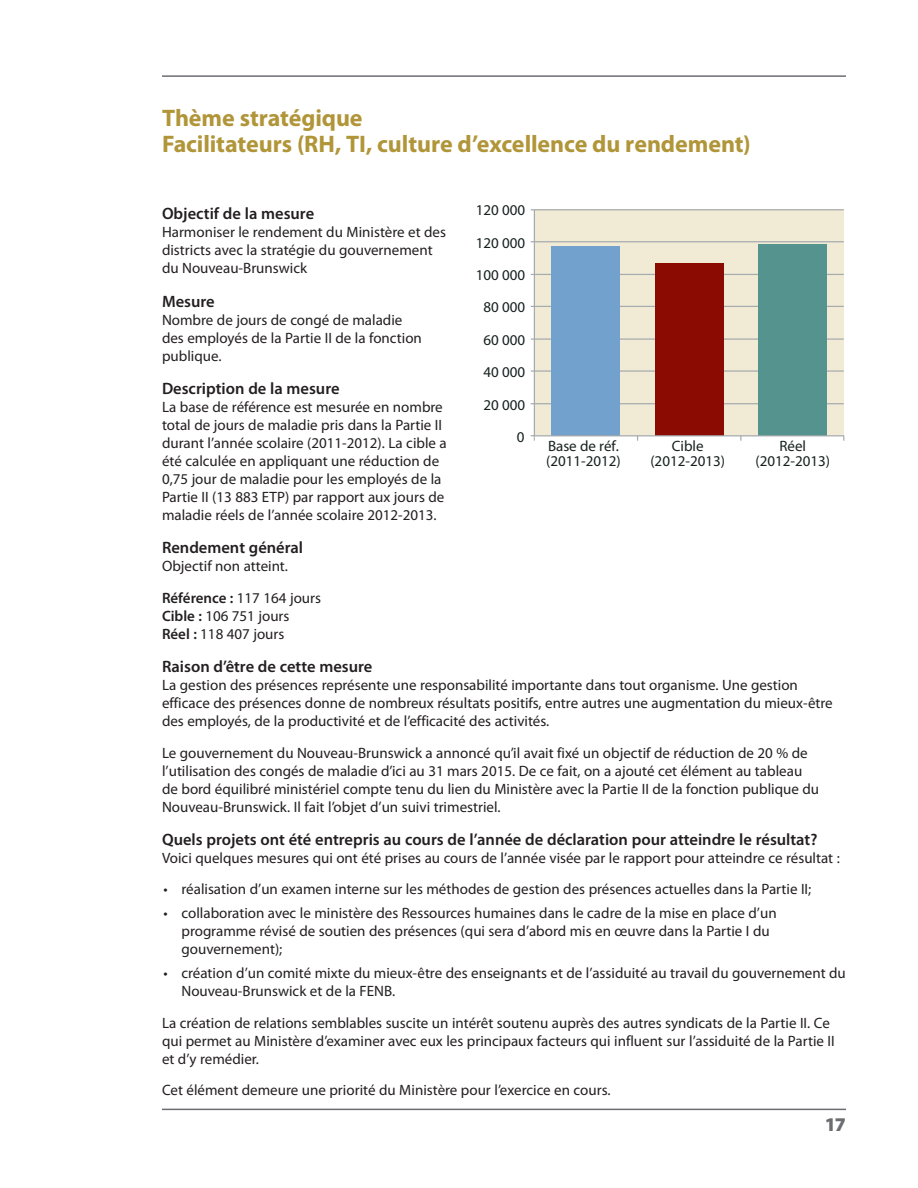
<style>
.page{position:relative;width:918px;height:1188px;background:#fff}
.page>*{position:absolute;margin:0;border:0;box-sizing:border-box;transform-origin:0 0}
.Performance_Measures{font:700 24px/25.5px "Myriad Pro";letter-spacing:-.005em;color:#b19539}
.t1{font:900 19.5px "Myriad Pro";color:#6c6d70}
.chart_question{font:600 16.5px "Myriad Pro";color:#231f20}
.text{font:15px/18px "Myriad Pro";color:#231f20}
.t2{font:15px/15px "Myriad Pro";color:#16211f}
.Baseline_Target_Actu{font:15px/18px "Myriad Pro";color:#231f20}
.s1{font-weight:600}
</style>
<div class="page">
<hr style="left:162px;top:1109px;width:684px;height:1px;background:#6c6d70">
<hr style="left:162px;top:75px;width:684px;height:2px;background:#6c6d70">
<div style="left:535px;top:209px;width:309px;height:227px;background:#f1ebd6"></div>
<hr style="left:534px;top:209px;width:310px;height:1px;background:#a6abae">
<hr style="left:534px;top:241px;width:310px;height:1px;background:#a6abae">
<hr style="left:534px;top:274px;width:310px;height:1px;background:#a6abae">
<hr style="left:534px;top:306px;width:310px;height:1px;background:#a6abae">
<hr style="left:534px;top:338px;width:310px;height:2px;background:#a6abae">
<hr style="left:534px;top:370px;width:310px;height:2px;background:#a6abae">
<hr style="left:534px;top:403px;width:310px;height:1px;background:#a6abae">
<div style="left:552px;top:247px;width:68px;height:189px;background:#73a1ce"></div>
<div style="left:655px;top:263px;width:69px;height:173px;background:#8b0a02"></div>
<div style="left:758px;top:245px;width:69px;height:191px;background:#55938e"></div>
<hr style="left:534px;top:210px;width:1px;height:226px;background:#a6abae">
<hr style="left:534px;top:435px;width:310px;height:1px;background:#a6abae">
<svg style="left:531px;top:435px;width:4px;height:6px"></svg>
<h2 class="Performance_Measures" style="left:162px;top:104px;width:590px">Thème stratégique<br>Facilitateurs (RH, TI, culture d’excellence du rendement)</h2>
<p class="t2" style="left:476px;top:203px;width:51px">120 000</p>
<h3 class="chart_question" style="left:162px;top:203px;width:154px">Objectif de la mesure</h3>
<p class="text" style="left:162px;top:223px;width:286px">Harmoniser le rendement du Ministère et des districts avec la stratégie du gouvernement du Nouveau‑Brunswick</p>
<h3 class="chart_question" style="left:162px;top:291px;width:54px">Mesure</h3>
<p class="text" style="left:162px;top:310px;width:261px">Nombre de jours de congé de maladie des employés de la Partie II de la fonction publique.</p>
<h3 class="chart_question" style="left:162px;top:378px;width:179px">Description de la mesure</h3>
<p class="text" style="left:162px;top:398px;width:286px">La base de référence est mesurée en nombre total de jours de maladie pris dans la Partie II durant l’année scolaire (2011‑2012). La cible a été calculée en appliquant une réduction de 0,75 jour de maladie pour les employés de la Partie II (13 883 ETP) par rapport aux jours de maladie réels de l’année scolaire 2012‑2013.</p>
<h3 class="chart_question" style="left:162px;top:537px;width:143px">Rendement général</h3>
<p class="Baseline_Target_Actu" style="left:162px;top:557px;width:127px">Objectif non atteint.</p>
<p class="Baseline_Target_Actu" style="left:162px;top:588px;width:161px"><span class="s1">Référence :</span> 117 164 jours<br><span class="s1">Cible :</span> 106 751 jours<br><span class="s1">Réel :</span> 118 407 jours</p>
<h3 class="chart_question" style="left:162px;top:656px;width:212px">Raison d’être de cette mesure</h3>
<p class="text" style="left:162px;top:676px;width:672px">La gestion des présences représente une responsabilité importante dans tout organisme. Une gestion efficace des présences donne de nombreux résultats positifs, entre autres une augmentation du mieux‑être des employés, de la productivité et de l’efficacité des activités.</p>
<p class="text" style="left:162px;top:743px;width:659px">Le gouvernement du Nouveau‑Brunswick a annoncé qu’il avait fixé un objectif de réduction de 20 % de l’utilisation des congés de maladie d’ici au 31 mars 2015. De ce fait, on a ajouté cet élément au tableau de bord équilibré ministériel compte tenu du lien du Ministère avec la Partie II de la fonction publique du Nouveau‑Brunswick. Il fait l’objet d’un suivi trimestriel.</p>
<h3 class="chart_question" style="left:162px;top:829px;width:657px">Quels projets ont été entrepris au cours de l’année de déclaration pour atteindre le résultat?</h3>
<p class="text" style="left:162px;top:849px;width:679px">Voici quelques mesures qui ont été prises au cours de l’année visée par le rapport pour atteindre ce résultat :</p>
<p class="text" style="left:164px;top:880px;width:649px">• réalisation d’un examen interne sur les méthodes de gestion des présences actuelles dans la Partie II;</p>
<p class="text" style="left:182px;top:904px;width:597px;text-indent:-18px">• collaboration avec le ministère des Ressources humaines dans le cadre de la mise en place d’un programme révisé de soutien des présences (qui sera d’abord mis en œuvre dans la Partie I du gouvernement);</p>
<p class="text" style="left:182px;top:964px;width:666px;text-indent:-18px">• création d’un comité mixte du mieux‑être des enseignants et de l’assiduité au travail du gouvernement du<br>Nouveau‑Brunswick et de la FENB.</p>
<p class="text" style="left:162px;top:1014px;width:674px">La création de relations semblables suscite un intérêt soutenu auprès des autres syndicats de la Partie II. Ce qui permet au Ministère d’examiner avec eux les principaux facteurs qui influent sur l’assiduité de la Partie II et d’y remédier.</p>
<p class="text" style="left:162px;top:1081px;width:450px">Cet élément demeure une priorité du Ministère pour l’exercice en cours.</p>
<p class="t2" style="left:476px;top:226px;width:51px;line-height:32.4px">120 000<br>100 000</p>
<p class="t2" style="left:484px;top:300px;width:43px">80 000</p>
<p class="t2" style="left:484px;top:332px;width:43px">60 000</p>
<p class="t2" style="left:484px;top:364px;width:43px">40 000</p>
<p class="t2" style="left:484px;top:397px;width:43px">20 000</p>
<p class="t2" style="left:517px;top:429px;width:9px">0</p>
<p class="t2" style="left:546px;top:438px;width:76px">Base de réf. (2011-2012)</p>
<p class="t2" style="left:650px;top:438px;width:76px;text-align:center">Cible (2012-2013)</p>
<p class="t2" style="left:755px;top:438px;width:76px;text-align:center">Réel (2012-2013)</p>
<h2 class="t1" style="left:825px;top:1112px;width:23px">17</h2>
</div>
